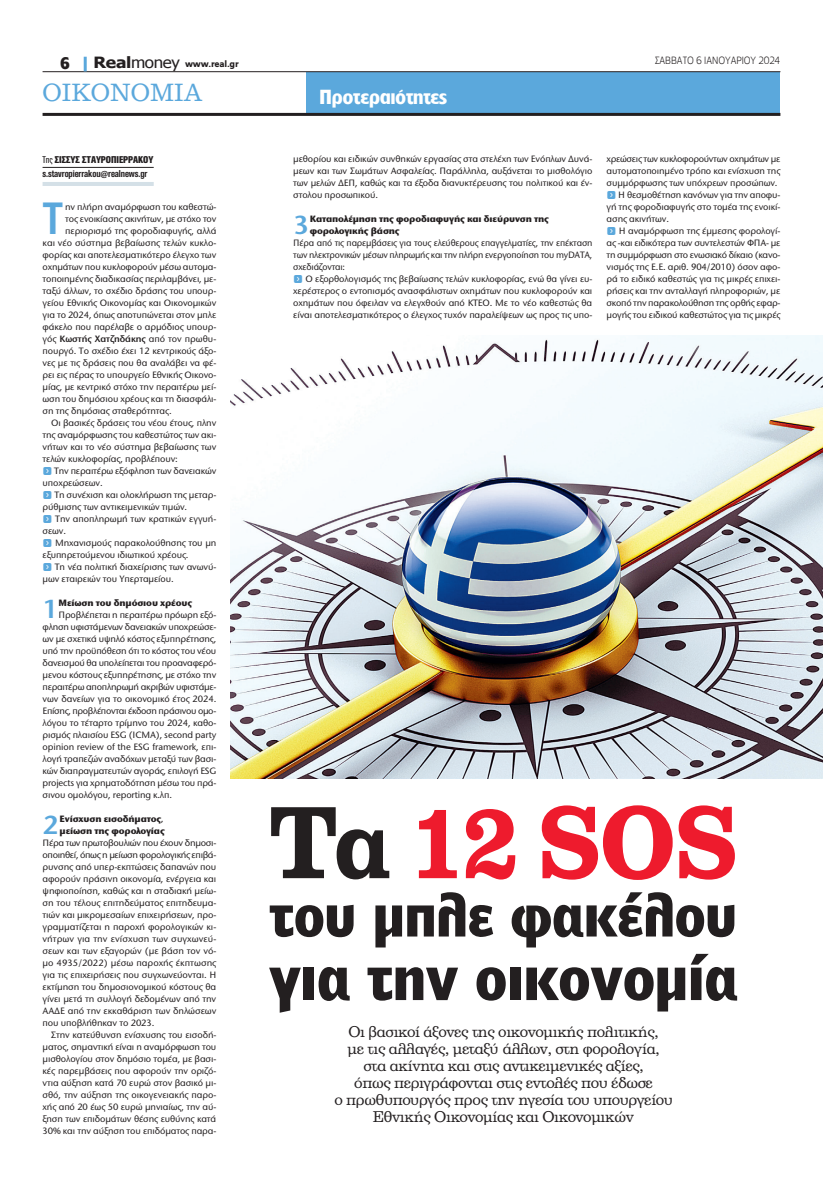
<style>
.page{position:relative;width:823px;height:1191px;background:#fff}
.page>*{position:absolute;margin:0;border:0;box-sizing:border-box;transform-origin:0 0}
.t1{font:700 98.5px "PF Clarendon";letter-spacing:-.01em;color:#ee1b2d;scale:.89 1}
.t2{font:900 60.9px "PF Bell Gothic Text";letter-spacing:-.01em;color:#231f20;scale:.96 1}
.t3{font:900 58.3px "PF Bell Gothic Text";letter-spacing:-.01em;color:#231f20;scale:.96 1}
.t4{font:500 42px "PF Lounge";color:#5ba8dc}
.t5{font:600 27.3px "Stone Sans ITC Hel";color:#5ba8dc}
.t6{font:24px "PF Clarendon";color:#5ba8dc;scale:.96 1}
.t7{font:700 19px "PF Lounge";color:#fff}
.t8{font:700 16px "PF Lounge";color:#231f20}
.t9{font:15px/17px "PF Clarendon";letter-spacing:-.02em;color:#231f20;text-align:center}
.t10{font:700 10px "PF Akzidenz Text Cond";letter-spacing:-.01em;color:#231f20}
.t11{font:900 10px "PF Akzidenz Text Cond";letter-spacing:-.01em;color:#231f20}
.t12{font:300 10px "PF Lounge";letter-spacing:-.005em;color:#231f20;scale:.96 1}
.t13{font:500 9.6px/12px "Stone Sans ITC Hel";letter-spacing:-.01em;color:#231f20;text-align:justify}
.t14{font:500 9.6px/12px "Stone Sans ITC Hel";letter-spacing:-.01em;color:#231f20;scale:.96 1}
.t15{font:700 9.6px/12px "Stone Sans ITC Hel";letter-spacing:-.01em;color:#231f20}
.t16{font:600 9.6px "Stone Sans ITC Hel";color:#231f20}
.t17{font:900 9px "PF Catalog";letter-spacing:-.02em;color:#231f20;scale:.96 1}
.s1{font-family:"Tahoma";font-weight:700;font-size:15.5px}
.s2{font-family:"Tahoma";font-weight:400;font-size:15.5px}
.s3{font-weight:400}
.s4{font-weight:500}
.s5{font-family:"Button Bonus Rounded Negative";font-weight:400;font-size:10px;color:#5ba8dc}
.s6{color:#231f20}
</style>
<div class="page">
<div style="left:306px;top:72px;width:474px;height:41px;background:#5ba8dc"></div>
<hr style="left:43px;top:71px;width:737px;height:1px;background:#231f20">
<hr style="left:43px;top:113px;width:737px;height:3px;background:#231f20">
<hr style="left:84px;top:57px;width:3px;height:14px;background:#5ba8dc">
<hr style="left:43px;top:167px;width:111px;height:1px;background:#231f20">
<hr style="left:43px;top:182px;width:111px;height:4px;background:#d4e0e7">
<img style="left:231px;top:335px;width:591px;height:443px">
<p class="t17" style="left:94px;top:59px;width:153px"><span class="s1">Real</span><span class="s2">money</span> www.real.gr</p>
<p class="t12" style="left:654px;top:55px;width:132px">σαββατο 6 ιανουαριου 2024</p>
<h3 class="t8" style="left:60px;top:54px;width:11px">6</h3>
<h3 class="t6" style="left:43px;top:80px;width:168px">OIKONOMIA</h3>
<h3 class="t7" style="left:319px;top:86px;width:129px">Προτεραιότητες</h3>
<p class="t11" style="left:43px;top:154px;width:112px"><span class="s3">Της</span> ΣΙΣΣΥΣ ΣΤΑΥΡΟΠΙΕΡΡΑΚΟΥ</p>
<h3 class="t4" style="left:43px;top:195px;width:22px">T</h3>
<p class="t13" style="left:65px;top:201px;width:152px">ην πλήρη αναμόρφωση του καθεστώ-</p>
<p class="t10" style="left:43px;top:168px;width:106px">s.stavropierrakou@realnews.gr</p>
<p class="t13" style="left:65px;top:213px;width:153px">τος ενοικίασης ακινήτων, με στόχο τον</p>
<p class="t13" style="left:65px;top:225px;width:152px">περιορισμό της φοροδιαφυγής, αλλά</p>
<p class="t13" style="left:43px;top:237px;width:175px">και νέο σύστημα βεβαίωσης τελών κυκλο-</p>
<p class="t13" style="left:43px;top:249px;width:175px">φορίας και αποτελεσματικότερο έλεγχο των</p>
<p class="t13" style="left:43px;top:261px;width:175px">οχημάτων που κυκλοφορούν μέσω αυτομα-</p>
<p class="t13" style="left:43px;top:273px;width:175px">τοποιημένης διαδικασίας περιλαμβάνει, με-</p>
<p class="t13" style="left:43px;top:285px;width:175px">ταξύ άλλων, το σχέδιο δράσης του υπουρ-</p>
<p class="t13" style="left:43px;top:297px;width:175px">γείου Εθνικής Οικονομίας και Οικονομικών</p>
<p class="t13" style="left:43px;top:309px;width:175px">για το 2024, όπως αποτυπώνεται στον μπλε</p>
<p class="t13" style="left:43px;top:321px;width:175px">φάκελο που παρέλαβε ο αρμόδιος υπουρ-</p>
<p class="t16" style="left:43px;top:333px;width:175px"><span class="s4">γός</span> Κωστής Χατζηδάκης <span class="s4">από τον πρωθυ-</span></p>
<p class="t13" style="left:43px;top:345px;width:175px">πουργό. Το σχέδιο έχει 12 κεντρικούς άξο-</p>
<p class="t13" style="left:43px;top:357px;width:175px">νες με τις δράσεις που θα αναλάβει να φέ-</p>
<p class="t13" style="left:43px;top:369px;width:175px">ρει εις πέρας το υπουργείο Εθνικής Οικονο-</p>
<p class="t13" style="left:43px;top:381px;width:175px">μίας, με κεντρικό στόχο την περαιτέρω μεί-</p>
<p class="t13" style="left:43px;top:393px;width:175px">ωση του δημόσιου χρέους και τη διασφάλι-</p>
<p class="t13" style="left:43px;top:405px;width:130px">ση της δημόσιας σταθερότητας.</p>
<p class="t13" style="left:51px;top:417px;width:167px">Οι βασικές δράσεις του νέου έτους, πλην</p>
<p class="t13" style="left:43px;top:429px;width:175px">της αναμόρφωσης του καθεστώτος των ακι-</p>
<p class="t13" style="left:43px;top:441px;width:175px">νήτων και το νέο σύστημα βεβαίωσης των</p>
<p class="t13" style="left:43px;top:453px;width:137px">τελών κυκλοφορίας, προβλέπουν:</p>
<p class="t13" style="left:43px;top:465px;width:175px"><span class="s5">f</span> Την περαιτέρω εξόφληση των δανειακών</p>
<p class="t13" style="left:43px;top:477px;width:62px">υποχρεώσεων.</p>
<p class="t13" style="left:43px;top:489px;width:175px"><span class="s5">f</span> Τη συνέχιση και ολοκλήρωση της μεταρ-</p>
<p class="t13" style="left:43px;top:501px;width:146px">ρύθμισης των αντικειμενικών τιμών.</p>
<p class="t13" style="left:43px;top:513px;width:175px"><span class="s5">f</span> Την αποπληρωμή των κρατικών εγγυή-</p>
<p class="t13" style="left:43px;top:525px;width:25px">σεων.</p>
<p class="t13" style="left:43px;top:537px;width:175px"><span class="s5">f</span> Μηχανισμούς παρακολούθησης του μη</p>
<p class="t13" style="left:43px;top:549px;width:147px">εξυπηρετούμενου ιδιωτικού χρέους.</p>
<p class="t13" style="left:43px;top:561px;width:175px"><span class="s5">f</span> Τη νέα πολιτική διαχείρισης των ανωνύ-</p>
<p class="t13" style="left:43px;top:573px;width:132px">μων εταιρειών του Υπερταμείου.</p>
<h3 class="t5" style="left:43px;top:593px;width:18px">1</h3>
<p class="t15" style="left:58px;top:597px;width:135px">Μείωση του δημόσιου χρέους</p>
<p class="t13" style="left:43px;top:609px;width:175px;text-indent:16px">Προβλέπεται η περαιτέρω πρόωρη εξό&shy;φληση υφιστάμενων δανειακών υποχρεώσε&shy;ων με σχετικά υψηλό κόστος εξυπηρέτησης, υπό την προϋπόθεση ότι το κόστος του νέου δανεισμού θα υπολείπεται του προαναφερό&shy;μενου κόστους εξυπηρέτησης, με στόχο την περαιτέρω αποπληρωμή ακριβών υφιστάμε&shy;νων δανείων για το οικονομικό έτος 2024.<br>Επίσης, προβλέπονται έκδοση πράσινου ομο&shy;λόγου το τέταρτο τρίμηνο του 2024, καθο&shy;ρισμός πλαισίου ESG (ICMA), second party opinion review of the ESG framework, επι&shy;λογή τραπεζών αναδόχων μεταξύ των βασι&shy;κών διαπραγματευτών αγοράς, επιλογή ESG projects για χρηματοδότηση μέσω του πρά&shy;σινου ομολόγου, reporting κ.λπ.</p>
<h3 class="t5" style="left:43px;top:809px;width:18px">2</h3>
<p class="t15" style="left:60px;top:813px;width:107px">Ενίσχυση εισοδήματος, μείωση της φορολογίας</p>
<p class="t13" style="left:43px;top:837px;width:175px">Πέρα των πρωτοβουλιών που έχουν δημοσι&shy;οποιηθεί, όπως η μείωση φορολογικής επιβά&shy;ρυνσης από υπερ-εκπτώσεις δαπανών που αφορούν πράσινη οικονομία, ενέργεια και ψηφιοποίηση, καθώς και η σταδιακή μείω&shy;ση του τέλους επιτηδεύματος επιτηδευμα&shy;τιών και μικρομεσαίων επιχειρήσεων, προ&shy;γραμματίζεται η παροχή φορολογικών κι&shy;νήτρων για την ενίσχυση των συγχωνεύ&shy;σεων και των εξαγορών (με βάση τον νό&shy;μο 4935/2022) μέσω παροχής έκπτωσης για τις επιχειρήσεις που συγχωνεύονται. Η εκτίμηση του δημοσιονομικού κόστους θα γίνει μετά τη συλλογή δεδομένων από την ΑΑΔΕ από την εκκαθάριση των δηλώσεων που υποβλήθηκαν το 2023.</p>
<p class="t13" style="left:43px;top:1029px;width:175px;text-indent:9px">Στην κατεύθυνση ενίσχυσης του εισοδή&shy;ματος, σημαντική είναι η αναμόρφωση του μισθολογίου στον δημόσιο τομέα, με βασι&shy;κές παρεμβάσεις που αφορούν την οριζό&shy;ντια αύξηση κατά 70 ευρώ στον βασικό μι&shy;σθό, την αύξηση της οικογενειακής παρο&shy;χής από 20 έως 50 ευρώ μηνιαίως, την αύ&shy;ξηση των επιδομάτων θέσης ευθύνης κατά 30% και την αύξηση του επιδόματος παρα-</p>
<p class="t13" style="left:293px;top:153px;width:300px">μεθορίου και ειδικών συνθηκών εργασίας στα στελέχη των Ενόπλων Δυνά&shy;μεων και των Σωμάτων Ασφαλείας. Παράλληλα, αυξάνεται το μισθολόγιο των μελών ΔΕΠ, καθώς και τα έξοδα διανυκτέρευσης του πολιτικού και έν&shy;στολου προσωπικού.</p>
<h3 class="t5" style="left:293px;top:209px;width:18px">3</h3>
<p class="t15" style="left:309px;top:213px;width:240px">Καταπολέμηση της φοροδιαφυγής και διεύρυνση της φορολογικής βάσης</p>
<p class="t14" style="left:293px;top:237px;width:313px">Πέρα από τις παρεμβάσεις για τους ελεύθερους επαγγελματίες, την επέκταση των ηλεκτρονικών μέσων πληρωμής και την πλήρη ενεργοποίηση του myDATA, σχεδιάζονται:<br><span class="s5">f</span> Ο εξορθολογισμός της βεβαίωσης τελών κυκλοφορίας, ενώ θα γίνει ευ&shy;χερέστερος ο εντοπισμός ανασφάλιστων οχημάτων που κυκλοφορούν και οχημάτων που όφειλαν να ελεγχθούν από ΚΤΕΟ. Με το νέο καθεστώς θα είναι αποτελεσματικότερος ο έλεγχος τυχόν παραλείψεων ως προς τις υπο-</p>
<p class="t13" style="left:606px;top:153px;width:175px;text-align:left">χρεώσεις των κυκλοφορούντων οχημάτων με αυτοματοποιημένο τρόπο και ενίσχυση της συμμόρφωσης των υπόχρεων προσώπων. <span class="s5">f</span> Η θεσμοθέτηση κανόνων για την αποφυ&shy;γή της φοροδιαφυγής στο τομέα της ενοικί&shy;ασης ακινήτων.<br><span class="s5">f</span> Η αναμόρφωση της έμμεσης φορολογί&shy;ας -και ειδικότερα των συντελεστών ΦΠΑ- με τη συμμόρφωση στο ενωσιακό δίκαιο (κανο&shy;νισμός της Ε.Ε. αριθ. 904/2010) όσον αφο&shy;ρά το ειδικό καθεστώς για τις μικρές επιχει&shy;ρήσεις και την ανταλλαγή πληροφοριών, με σκοπό την παρακολούθηση της ορθής εφαρ&shy;μογής του ειδικού καθεστώτος για τις μικρές</p>
<h1 class="t1" style="left:269px;top:787px;width:527px"><span class="s6">Τα</span> 12 SOS</h1>
<h3 class="t3" style="left:269px;top:878px;width:489px">του μπλε φακέλου</h3>
<h2 class="t2" style="left:269px;top:939px;width:490px">για την οικονομία</h2>
<p class="t9" style="left:334px;top:1023px;width:340px">ΟΙ ΒΑΣΙΚΟΊ ΆΞΟΝΕΣ ΤΗΣ ΟΙΚΟΝΟΜΙΚΉΣ ΠΟΛΙΤΙΚΉΣ,<br>ΜΕ ΤΙΣ ΑΛΛΑΓΈΣ, ΜΕΤΑΞΎ ΆΛΛΩΝ, ΣΤΗ ΦΟΡΟΛΟΓΊΑ, ΣΤΑ ΑΚΊΝΗΤΑ ΚΑΙ ΣΤΙΣ ΑΝΤΙΚΕΙΜΕΝΙΚΈΣ ΑΞΊΕΣ,<br>ΌΠΩΣ ΠΕΡΙΓΡΆΦΟΝΤΑΙ ΣΤΙΣ ΕΝΤΟΛΈΣ ΠΟΥ ΈΔΩΣΕ<br>Ο ΠΡΩΘΥΠΟΥΡΓΌΣ ΠΡΟΣ ΤΗΝ ΗΓΕΣΊΑ ΤΟΥ ΥΠΟΥΡΓΕΊΟΥ ΕΘΝΙΚΉΣ ΟΙΚΟΝΟΜΊΑΣ ΚΑΙ ΟΙΚΟΝΟΜΙΚΏΝ</p>
</div>
